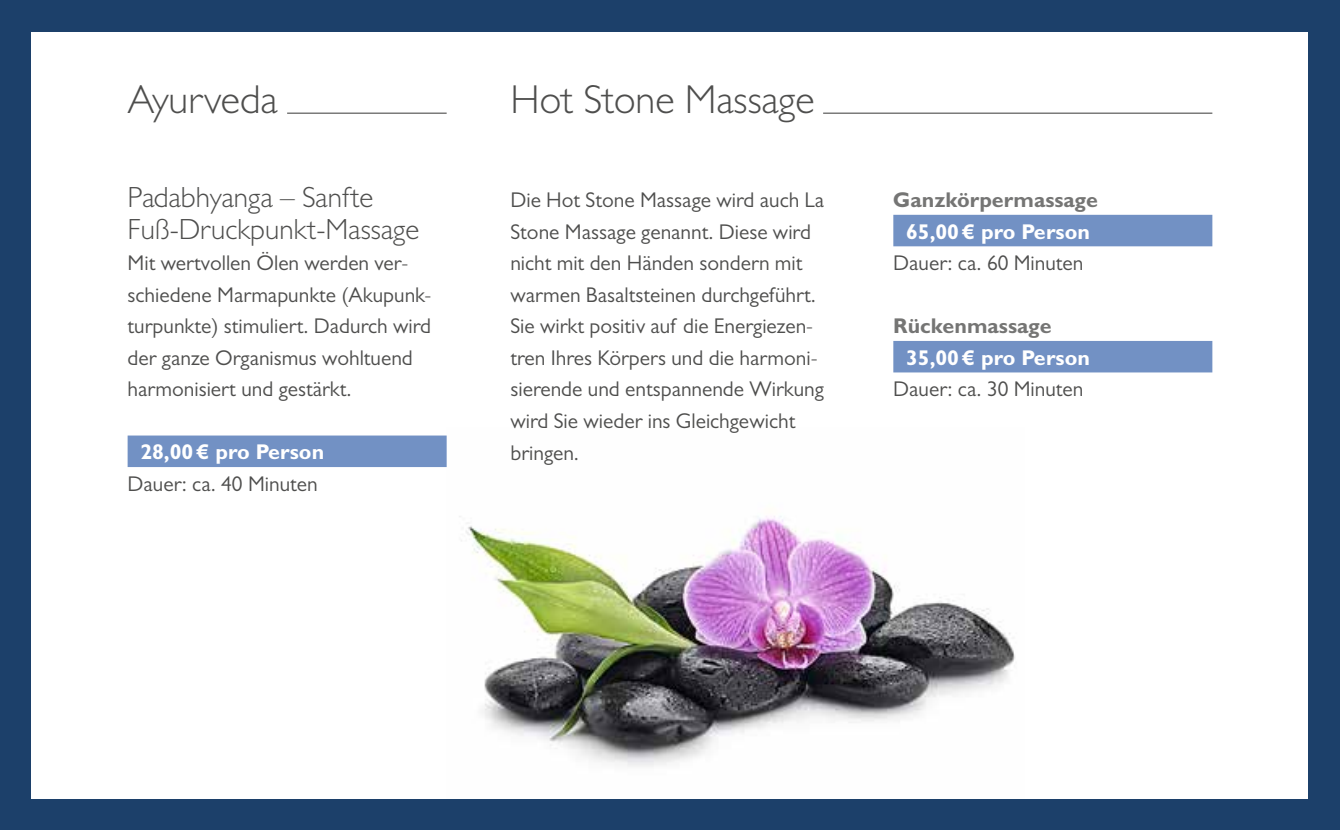
<style>
.page{position:relative;width:1340px;height:830px;background:#fff}
.page>*{position:absolute;margin:0;border:0;box-sizing:border-box;transform-origin:0 0}
.t1{font:300 40.5px "Gill Sans MT Pro";color:#4e4e4d}
.t2{font:300 29.25px/31.5px "Gill Sans MT Pro";color:#4e4e4d}
.t3{font:21.38px/31.5px "Gill Sans MT Pro";color:#4e4e4d}
.t4{font:700 21.38px "Gill Sans MT Pro";color:#fff}
.t5{font:700 21.38px "Gill Sans MT Pro";color:#757574}
</style>
<div class="page">
<div style="left:0;top:0;width:1339px;height:829px;background:#1c406a"></div>
<div style="left:32px;top:32px;width:1275px;height:765px;background:#fff"></div>
<img style="left:446px;top:435px;width:569px;height:332px">
<div style="left:893px;top:215px;width:319px;height:31px;background:#7291c4"></div>
<div style="left:893px;top:341px;width:319px;height:31px;background:#7291c4"></div>
<hr style="left:823px;top:113px;width:389px;height:1px;background:#4e4e4d">
<hr style="left:287px;top:113px;width:159px;height:1px;background:#4e4e4d">
<hr style="left:1339px;top:0;width:1px;height:829px;background:#1c406a">
<div style="left:128px;top:435px;width:318px;height:32px;background:#7291c4"></div>
<h1 class="t1" style="left:128px;top:75px;width:151px">Ayurveda</h1>
<h1 class="t1" style="left:510px;top:75px;width:306px">Hot Stone Massage</h1>
<h2 class="t2" style="left:128px;top:181px;width:293px">Padabhyanga – Sanfte<br>Fuß-Druckpunkt-Massage</h2>
<p class="t3" style="left:128px;top:247px;width:305px">Mit wertvollen Ölen werden ver&shy;schiedene Marmapunkte (Akupunk&shy;turpunkte) stimuliert. Dadurch wird der ganze Organismus wohltuend harmonisiert und gestärkt.</p>
<p class="t4" style="left:140px;top:439px;width:185px">28,00€ pro Person</p>
<p class="t3" style="left:128px;top:467px;width:192px">Dauer: ca. 40 Minuten</p>
<p class="t3" style="left:510px;top:184px;width:315px">Die Hot Stone Massage wird auch La<br>Stone Massage genannt. Diese wird nicht mit den Händen sondern mit warmen Basaltsteinen durchgeführt.<br>Sie wirkt positiv auf die Energiezen&shy;tren Ihres Körpers und die harmoni&shy;sierende und entspannende Wirkung wird Sie wieder ins Gleichgewicht bringen.</p>
<p class="t5" style="left:893px;top:187px;width:206px">Ganzkörpermassage</p>
<p class="t4" style="left:906px;top:218px;width:185px">65,00€ pro Person</p>
<p class="t3" style="left:893px;top:247px;width:192px">Dauer: ca. 60 Minuten</p>
<p class="t5" style="left:893px;top:313px;width:160px">Rückenmassage</p>
<p class="t4" style="left:906px;top:344px;width:185px">35,00€ pro Person</p>
<p class="t3" style="left:893px;top:373px;width:192px">Dauer: ca. 30 Minuten</p>
</div>
